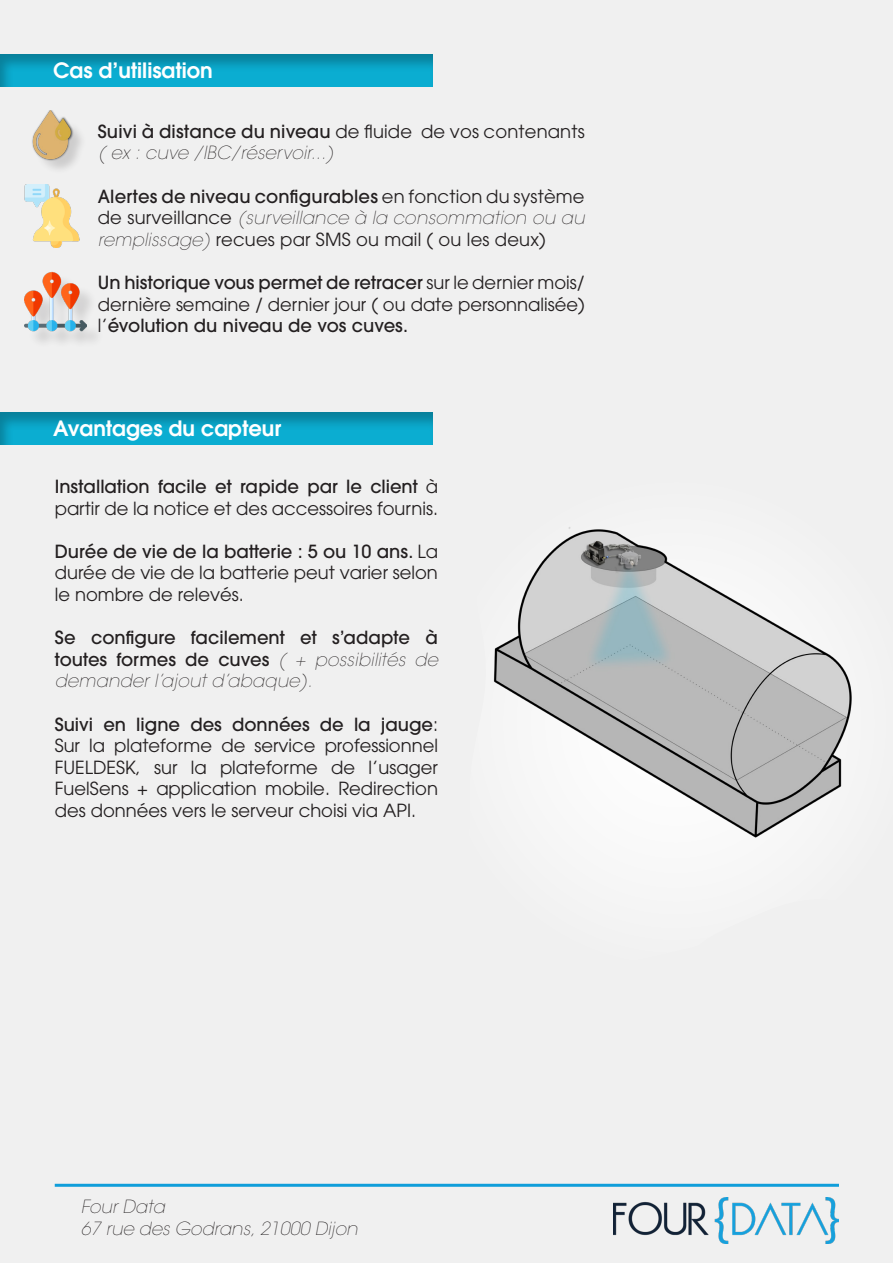
<style>
.page{position:relative;width:893px;height:1263px;background:#f0f0f0}
.page>*{position:absolute;margin:0;border:0;box-sizing:border-box;transform-origin:0 0}
.t1{font:600 21px "ITC Avant Garde Pro";color:#fff}
.t2{font:18px/21.6px "ITC Avant Garde Pro";color:#231f20;text-align:justify}
.t3{font:italic 200 18px/21.6px "ITC Avant Garde Pro";color:#231f20}
.t4{font:500 18px/21.6px "ITC Avant Garde Pro";color:#231f20;text-align:justify}
.s1{font-weight:500;font-style:normal}
.s2{font-weight:400;font-style:normal}
.s3{font-weight:500}
.s4{font-weight:200;font-style:italic}
</style>
<div class="page">
<hr style="left:55px;top:1184px;width:784px;height:3px;background:#109eda">
<img style="left:613px;top:1197px;width:226px;height:47px">
<div style="left:0;top:54px;width:433px;height:34px;background:#231f20;opacity:.3"></div>
<div style="left:0;top:412px;width:433px;height:34px;background:#231f20;opacity:.3"></div>
<div style="left:27px;top:274px;width:78px;height:75px;background:#231f20;opacity:.15"></div>
<img style="left:24px;top:271px;width:63px;height:62px">
<img style="left:32px;top:110px;width:49px;height:58px">
<img style="left:24px;top:184px;width:56px;height:63px">
<img style="left:494px;top:527px;width:358px;height:311px">
<p class="t1" style="left:53px;top:56px;width:161px">Cas d’utilisation</p>
<p class="t3" style="left:98px;top:120px;width:488px"><span class="s1">Suivi à distance du niveau</span> <span class="s2">de fluide de vos contenants </span>( ex : cuve /IBC/réservoir...)</p>
<p class="t2" style="left:98px;top:185px;width:488px"><span class="s3">Alertes de niveau configurables</span> en fonction du système de surveillance <span class="s4">(surveillance à la consommation ou au remplissage)</span> recues par SMS ou mail ( ou les deux)</p>
<p class="t2" style="left:98px;top:271px;width:488px"><span class="s3">Un historique vous permet de retracer</span> sur le dernier mois/ dernière semaine / dernier jour ( ou date personnalisée) l’<span class="s3">évolution du niveau de vos cuves.</span></p>
<p class="t1" style="left:53px;top:415px;width:229px">Avantages du capteur</p>
<p class="t2" style="left:55px;top:475px;width:385px"><span class="s3">Installation facile et rapide par le client</span> à partir de la notice et des accessoires fournis.</p>
<p class="t2" style="left:55px;top:540px;width:385px"><span class="s3">Durée de vie de la batterie : 5 ou 10 ans.</span> La durée de vie de la batterie peut varier selon le nombre de relevés.</p>
<p class="t4" style="left:55px;top:627px;width:385px">Se configure facilement et s’adapte à toutes formes de cuves <span class="s4">( + possibilités de demander l’ajout d’abaque).</span></p>
<p class="t2" style="left:55px;top:713px;width:385px"><span class="s3">Suivi en ligne des données de la jauge</span>:<br>Sur la plateforme de service professionnel FUELDESK, sur la plateforme de l’usager FuelSens + application mobile. Redirection des données vers le serveur choisi via API.</p>
<p class="t3" style="left:81px;top:1196px;width:278px">Four Data<br>67 rue des Godrans, 21000 Dijon</p>
</div>
